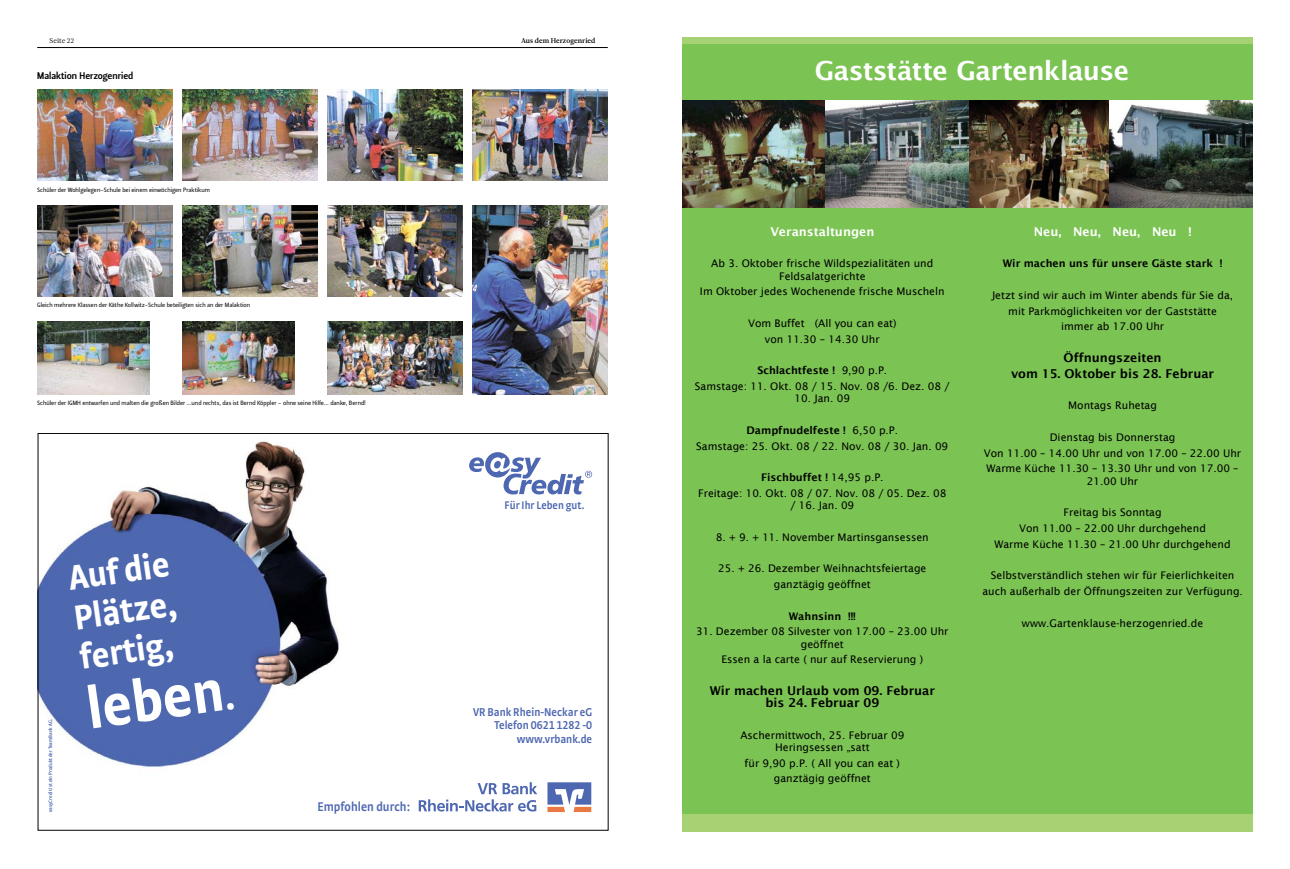
<style>
.page{position:relative;width:1290px;height:869px;background:#fff}
.page>*{position:absolute;margin:0;border:0;box-sizing:border-box;transform-origin:0 0}
.t1{font:700 60.99px "Strada Cond TF";color:#fff}
.t2{font:700 36.57px/40px "Strada Cond TF";color:#fff;text-align:justify}
.t3{font:700 26.25px "Lucida Grande";letter-spacing:-.02em;color:#fff}
.t4{font:600 13.3px "Strada Cond TF";color:#4d67b1}
.t5{font:600 12.25px/12.2px "Lucida Sans";color:#000;text-align:center}
.t6{font:600 12.25px "Lucida Sans";color:#fff}
.t7{font:600 11.99px/13.5px "Strada Cond TF";color:#4d67b1;text-align:right}
.t8{font:600 11.64px "Strada Cond TF";color:#4d67b1}
.t9{font:10.5px/15.8px "Lucida Sans";color:#000;text-align:center}
.t10{font:600 10.5px "Lucida Sans";color:#000}
.t11{font:9.62px "Leitura Sans Grot 3";letter-spacing:.005em;color:#000}
.t12{font:7px "Leitura News Roman 3";letter-spacing:.01em;color:#000}
.t13{font:7px "Leitura News Roman 1";color:#000}
.t14{font:6.12px "Leitura Sans Grot 2";color:#000}
.t15{font:600 5.25px "Strada Cond TF";color:#4d67b1}
.s1{font-size:39.11px}
.s2{font-weight:600}
</style>
<div class="page">
<hr style="left:37px;top:47px;width:571px;height:1px;background:#000">
<div style="left:682px;top:42px;width:571px;height:772px;background:#7bc353"></div>
<div style="left:682px;top:813px;width:571px;height:18px;background:#a6d273"></div>
<div style="left:682px;top:37px;width:571px;height:7px;background:#a6d273"></div>
<img style="left:682px;top:100px;width:427px;height:108px">
<img style="left:1109px;top:100px;width:144px;height:108px">
<img style="left:40px;top:441px;width:300px;height:327px">
<svg style="left:547px;top:782px;width:44px;height:29px"></svg>
<svg style="left:419px;top:782px;width:118px;height:29px"></svg>
<svg style="left:469px;top:452px;width:123px;height:42px"></svg>
<img style="left:37px;top:90px;width:135px;height:91px">
<img style="left:182px;top:90px;width:135px;height:91px">
<img style="left:327px;top:90px;width:136px;height:91px">
<img style="left:472px;top:90px;width:136px;height:91px">
<img style="left:37px;top:205px;width:135px;height:91px">
<img style="left:472px;top:205px;width:136px;height:189px">
<img style="left:182px;top:205px;width:135px;height:91px">
<img style="left:327px;top:205px;width:136px;height:91px">
<img style="left:37px;top:321px;width:112px;height:73px">
<img style="left:182px;top:321px;width:112px;height:73px">
<img style="left:327px;top:321px;width:136px;height:73px">
<p class="t13" style="left:50px;top:36px;width:26px">Seite 22</p>
<p class="t12" style="left:521px;top:36px;width:76px">Aus dem Herzogenried</p>
<p class="t11" style="left:37px;top:70px;width:98px">Malaktion Herzogenried</p>
<p class="t14" style="left:37px;top:186px;width:174px">Schüler der Wohlgelegen-Schule bei einem einwöchigen Praktikum</p>
<p class="t14" style="left:37px;top:301px;width:214px">Gleich mehrere Klassen der Käthe Kollwitz-Schule beteiligten sich an der Malaktion</p>
<p class="t14" style="left:37px;top:399px;width:330px">Schüler der IGMH entwarfen und malten die großen Bilder ...und rechts, das ist Bernd Köppler – ohne seine Hilfe... danke, Bernd!</p>
<p class="t15" style="left:47px;top:812px;width:95px;rotate:-90deg">easyCredit ist ein Produkt der TeamBank AG.</p>
<h2 class="t2" style="left:66px;top:557px;width:104px;rotate:-8deg">Auf die Plätze, fertig,</h2>
<h1 class="t1" style="left:82px;top:672px;width:149px;rotate:-8deg">leben<span class="s1">.</span></h1>
<p class="t4" style="left:317px;top:798px;width:94px">Empfohlen durch:</p>
<p class="t8" style="left:505px;top:498px;width:81px">Für Ihr Leben gut.</p>
<p class="t7" style="left:473px;top:704px;width:121px">VR Bank Rhein-Neckar eG<br>Telefon 0621 1282 -0 www.vrbank.de</p>
<h3 class="t3" style="left:815px;top:49px;width:316px">Gaststätte Gartenklause</h3>
<p class="t6" style="left:770px;top:224px;width:106px">Veranstaltungen</p>
<p class="t9" style="left:711px;top:257px;width:224px;line-height:12.2px">Ab 3. Oktober frische Wildspezialitäten und<br>Feldsalatgerichte</p>
<p class="t9" style="left:700px;top:284px;width:246px">Im Oktober jedes Wochenende frische Muscheln</p>
<p class="t9" style="left:748px;top:315px;width:150px">Vom Buffet (All you can eat) von 11.30 – 14.30 Uhr</p>
<p class="t9" style="left:695px;top:362px;width:256px"><span class="s2">Schlachtfeste !</span> 9,90 p.P.<br>Samstage: 11. Okt. 08 / 15. Nov. 08 /6. Dez. 08 /</p>
<p class="t9" style="left:795px;top:390px;width:57px">10. Jan. 09</p>
<p class="t9" style="left:696px;top:422px;width:253px"><span class="s2">Dampfnudelfeste !</span> 6,50 p.P.<br>Samstage: 25. Okt. 08 / 22. Nov. 08 / 30. Jan. 09</p>
<p class="t9" style="left:698px;top:469px;width:250px"><span class="s2">Fischbuffet !</span> 14,95 p.P.<br>Freitage: 10. Okt. 08 / 07. Nov. 08 / 05. Dez. 08</p>
<p class="t9" style="left:790px;top:497px;width:65px">/ 16. Jan. 09</p>
<p class="t9" style="left:716px;top:529px;width:214px">8. + 9. + 11. November Martinsgansessen</p>
<p class="t9" style="left:718px;top:560px;width:210px">25. + 26. Dezember Weihnachtsfeiertage ganztägig geöffnet</p>
<p class="t10" style="left:789px;top:609px;width:69px">Wahnsinn !!!</p>
<p class="t9" style="left:696px;top:625px;width:254px;line-height:12.2px">31. Dezember 08 Silvester von 17.00 – 23.00 Uhr geöffnet</p>
<p class="t9" style="left:721px;top:651px;width:203px">Essen a la carte ( nur auf Reservierung )</p>
<p class="t5" style="left:710px;top:684px;width:227px">Wir machen Urlaub vom 09. Februar bis 24. Februar 09</p>
<p class="t9" style="left:740px;top:728px;width:165px;line-height:12.2px">Aschermittwoch, 25. Februar 09<br>Heringsessen „satt</p>
<p class="t9" style="left:745px;top:754px;width:157px">für 9,90 p.P. ( All you can eat ) ganztägig geöffnet</p>
<p class="t6" style="left:1034px;top:224px;width:159px">Neu, Neu, Neu, Neu !</p>
<p class="t10" style="left:1003px;top:257px;width:221px">Wir machen uns für unsere Gäste stark !</p>
<p class="t9" style="left:992px;top:287px;width:243px">Jetzt sind wir auch im Winter abends für Sie da, mit Parkmöglichkeiten vor der Gaststätte immer ab 17.00 Uhr</p>
<p class="t5" style="left:1011px;top:349px;width:205px;line-height:15.8px">Öffnungszeiten<br>vom 15. Oktober bis 28. Februar</p>
<p class="t9" style="left:1068px;top:397px;width:90px">Montags Ruhetag</p>
<p class="t9" style="left:984px;top:429px;width:259px">Dienstag bis Donnerstag<br>Von 11.00 – 14.00 Uhr und von 17.00 – 22.00 Uhr<br>Warme Küche 11.30 – 13.30 Uhr und von 17.00 –</p>
<p class="t9" style="left:1087px;top:473px;width:53px">21.00 Uhr</p>
<p class="t9" style="left:994px;top:504px;width:238px">Freitag bis Sonntag<br>Von 11.00 – 22.00 Uhr durchgehend<br>Warme Küche 11.30 – 21.00 Uhr durchgehend</p>
<p class="t9" style="left:982px;top:567px;width:262px">Selbstverständlich stehen wir für Feierlichkeiten auch außerhalb der Öffnungszeiten zur Verfügung.</p>
<p class="t9" style="left:1022px;top:614px;width:183px">www.Gartenklause-herzogenried.de</p>
</div>
